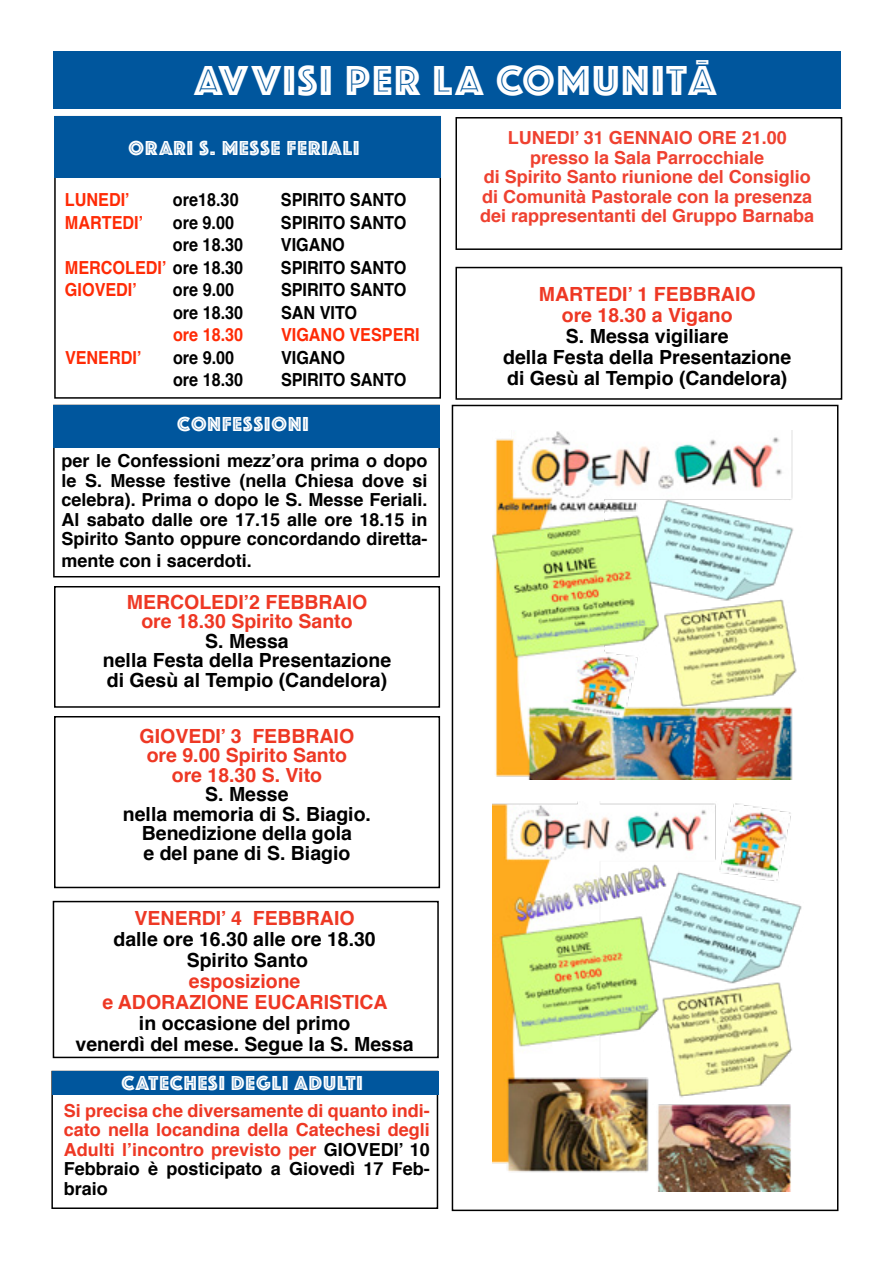
<style>
.page{position:relative;width:893px;height:1263px;background:#fff}
.page>*{position:absolute;margin:0;border:0;box-sizing:border-box;transform-origin:0 0}
.t1{font:43.5px "Phosphate Inline";letter-spacing:.05em;color:#fff}
.t2{font:21px "Phosphate Inline";letter-spacing:.05em;color:#fff}
.t3{font:700 19.5px/19.5px "Helvetica";color:#000;text-align:center}
.t4{font:700 19.5px/19.5px "Helvetica";color:#ee3824;text-align:center}
.t5{font:700 18px/19.5px "Helvetica";color:#000;text-align:justify}
.t6{font:700 18px/19.5px "Helvetica";color:#ee3824;text-align:justify}
.t7{font:700 18px/19.5px "Helvetica";color:#ef4130;text-align:center}
.t8{font:700 18px "Helvetica";color:#000;scale:.9 1}
.t9{font:700 18px "Helvetica";color:#ff2b06;scale:.9 1}
.s1{color:#000}
</style>
<div class="page">
<div style="left:53px;top:51px;width:787px;height:57px;background:#00569d"></div>
<div style="left:54px;top:586px;width:386px;height:122px;border:2px solid #000"></div>
<div style="left:54px;top:116px;width:387px;height:283px;border:2px solid #000"></div>
<div style="left:54px;top:116px;width:387px;height:62px;background:#00569d"></div>
<div style="left:53px;top:405px;width:387px;height:172px;border:2px solid #000"></div>
<div style="left:53px;top:405px;width:387px;height:42px;background:#00569d"></div>
<div style="left:51px;top:1071px;width:387px;height:138px;border:2px solid #000"></div>
<div style="left:52px;top:1071px;width:387px;height:23px;background:#00569d"></div>
<div style="left:455px;top:267px;width:387px;height:133px;border:2px solid #000"></div>
<img style="left:492px;top:802px;width:310px;height:390px">
<img style="left:492px;top:431px;width:305px;height:348px">
<div style="left:452px;top:405px;width:386px;height:806px;border:2px solid #000"></div>
<div style="left:455px;top:117px;width:387px;height:133px;border:2px solid #000"></div>
<div style="left:54px;top:716px;width:386px;height:172px;border:2px solid #000"></div>
<div style="left:53px;top:901px;width:386px;height:157px;border:2px solid #000"></div>
<h1 class="t1" style="left:195px;top:50px;width:523px">AVVISI PER LA COMUNITĀ</h1>
<p class="t2" style="left:129px;top:133px;width:232px">ORARI S. MESSE FERIALI</p>
<p class="t9" style="left:65px;top:185px;width:74px">LUNEDI’</p>
<p class="t8" style="left:173px;top:185px;width:75px">ore18.30</p>
<p class="t8" style="left:281px;top:185px;width:141px">SPIRITO SANTO</p>
<p class="t9" style="left:65px;top:208px;width:88px">MARTEDI’</p>
<p class="t8" style="left:173px;top:208px;width:70px">ore 9.00</p>
<p class="t8" style="left:281px;top:208px;width:141px">SPIRITO SANTO</p>
<p class="t8" style="left:173px;top:230px;width:80px">ore 18.30</p>
<p class="t8" style="left:281px;top:230px;width:73px">VIGANO</p>
<p class="t9" style="left:65px;top:253px;width:200px">MERCOLEDI’ <span class="s1">ore 18.30</span></p>
<p class="t8" style="left:281px;top:253px;width:141px">SPIRITO SANTO</p>
<p class="t9" style="left:65px;top:275px;width:82px">GIOVEDI’</p>
<p class="t8" style="left:173px;top:275px;width:70px">ore 9.00</p>
<p class="t8" style="left:281px;top:275px;width:141px">SPIRITO SANTO</p>
<p class="t8" style="left:173px;top:298px;width:80px">ore 18.30</p>
<p class="t8" style="left:281px;top:298px;width:86px">SAN VITO</p>
<p class="t9" style="left:173px;top:320px;width:80px">ore 18.30</p>
<p class="t9" style="left:281px;top:320px;width:156px">VIGANO VESPERI</p>
<p class="t9" style="left:65px;top:343px;width:87px">VENERDI’</p>
<p class="t8" style="left:173px;top:343px;width:70px">ore 9.00</p>
<p class="t8" style="left:281px;top:343px;width:73px">VIGANO</p>
<p class="t8" style="left:173px;top:365px;width:80px">ore 18.30</p>
<p class="t8" style="left:281px;top:365px;width:141px">SPIRITO SANTO</p>
<p class="t2" style="left:177px;top:409px;width:133px">CONFESSIONI</p>
<p class="t5" style="left:62px;top:451px;width:367px">per le Confessioni mezz’ora prima o dopo le S. Messe festive (nella Chiesa dove si celebra). Prima o dopo le S. Messe Feriali.<br>Al sabato dalle ore 17.15 alle ore 18.15 in Spirito Santo oppure concordando diretta-</p>
<p class="t5" style="left:62px;top:551px;width:192px">mente con i sacerdoti.</p>
<p class="t4" style="left:127px;top:592px;width:242px">MERCOLEDI’2 FEBBRAIO ore 18.30 Spirito Santo</p>
<p class="t3" style="left:103px;top:631px;width:290px">S. Messa<br>nella Festa della Presentazione di Gesù al Tempio (Candelora)</p>
<p class="t4" style="left:140px;top:726px;width:216px">GIOVEDI’ 3 FEBBRAIO ore 9.00 Spirito Santo ore 18.30 S. Vito</p>
<p class="t3" style="left:123px;top:785px;width:250px">S. Messe<br>nella memoria di S. Biagio.<br>Benedizione della gola<br>e del pane di S. Biagio</p>
<p class="t4" style="left:135px;top:908px;width:221px">VENERDI’ 4 FEBBRAIO</p>
<p class="t3" style="left:113px;top:929px;width:264px;line-height:21px">dalle ore 16.30 alle ore 18.30<br>Spirito Santo</p>
<p class="t4" style="left:102px;top:971px;width:287px;line-height:21px">esposizione<br>e ADORAZIONE EUCARISTICA</p>
<p class="t3" style="left:76px;top:1013px;width:340px;line-height:21px">in occasione del primo<br>venerdì del mese. Segue la S. Messa</p>
<p class="t2" style="left:121px;top:1068px;width:243px">CATECHESI DEGLI ADULTI</p>
<p class="t6" style="left:64px;top:1101px;width:367px">Si precisa che diversamente di quanto indi&shy;cato nella locandina della Catechesi degli Adulti l’incontro previsto per <span class="s1">GIOVEDI’ 10<br>Febbraio è posticipato a Giovedì 17 Feb&shy;braio</span></p>
<p class="t7" style="left:480px;top:128px;width:336px">LUNEDI’ 31 GENNAIO ORE 21.00 presso la Sala Parrocchiale<br>di Spirito Santo riunione del Consiglio di Comunità Pastorale con la presenza dei rappresentanti del Gruppo Barnaba</p>
<p class="t4" style="left:539px;top:283px;width:218px;line-height:21px">MARTEDI’ 1 FEBBRAIO ore 18.30 a Vigano</p>
<p class="t3" style="left:503px;top:325px;width:290px;line-height:21px">S. Messa vigiliare<br>della Festa della Presentazione di Gesù al Tempio (Candelora)</p>
</div>
